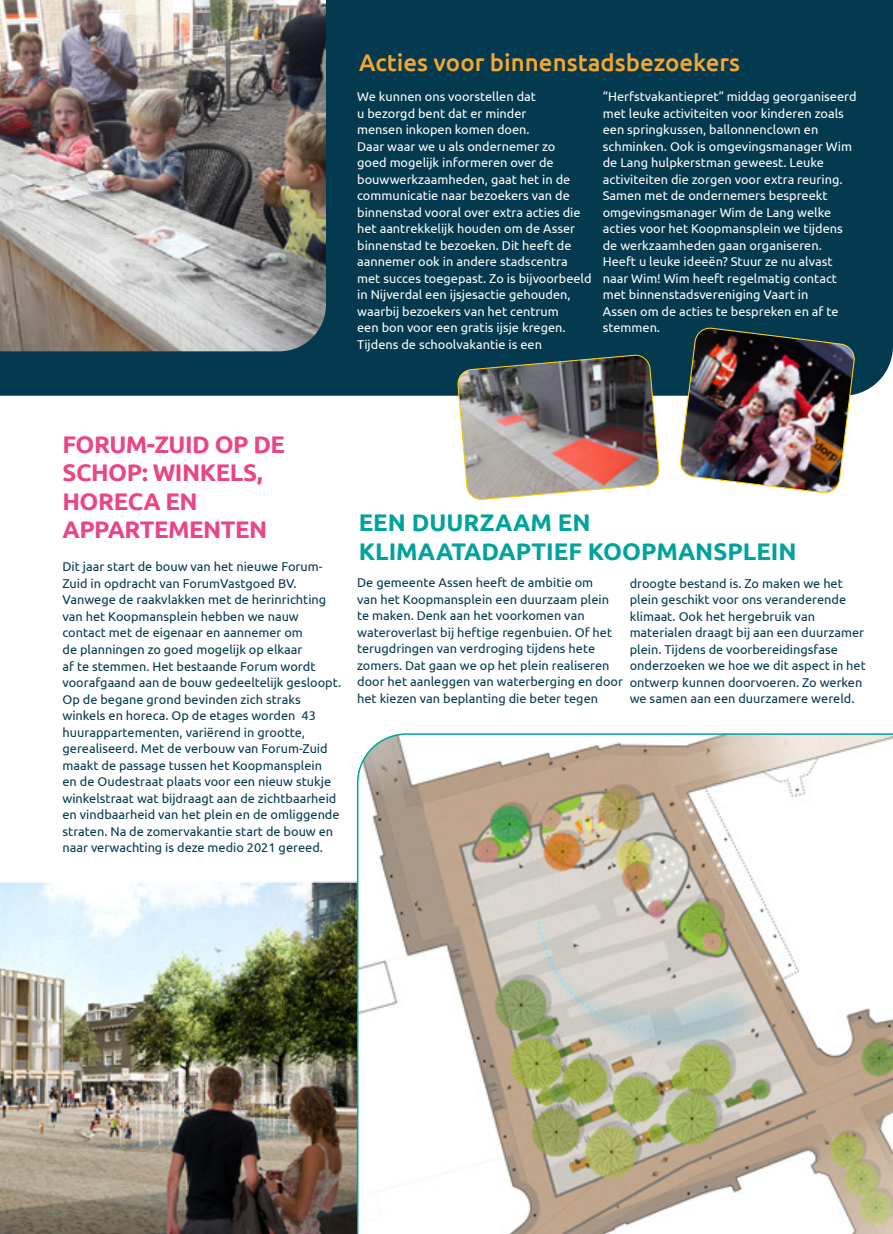
<style>
.page{position:relative;width:893px;height:1234px;background:#fff}
.page>*{position:absolute;margin:0;border:0;box-sizing:border-box;transform-origin:0 0}
.t1{font:700 24px/28.5px "Ubuntu";letter-spacing:-.02em;color:#e94587}
.t2{font:700 24px/28.5px "Ubuntu";color:#00a29c}
.t3{font:500 24px "Ubuntu";color:#f7a630}
.t4{font:12.75px/16.5px "Ubuntu";color:#043a4f}
.t5{font:12.75px/16.5px "Ubuntu";color:#fff}
</style>
<div class="page">
<img style="left:0;top:880px;width:357px;height:353px">
<div style="left:0;top:0;width:893px;height:395px;background:#043a4f"></div>
<img style="left:0;top:0;width:326px;height:351px">
<img style="left:678px;top:326px;width:178px;height:167px">
<img style="left:457px;top:354px;width:202px;height:146px">
<svg style="left:357px;top:733px;width:536px;height:500px"></svg>
<div style="left:888px;top:0;width:5px;height:346px;background:#043a4f"></div>
<h1 class="t3" style="left:359px;top:47px;width:382px">Acties voor binnenstadsbezoekers</h1>
<p class="t5" style="left:357px;top:88px;width:236px">We kunnen ons voorstellen dat<br>u bezorgd bent dat er minder<br>mensen inkopen komen doen.<br>Daar waar we u als ondernemer zo<br>goed mogelijk informeren over de bouwwerkzaamheden, gaat het in de communicatie naar bezoekers van de binnenstad vooral over extra acties die het aantrekkelijk houden om de Asser binnenstad te bezoeken. Dit heeft de aannemer ook in andere stadscentra met succes toegepast. Zo is bijvoorbeeld in Nijverdal een ijsjesactie gehouden, waarbij bezoekers van het centrum<br>een bon voor een gratis ijsje kregen.<br>Tijdens de schoolvakantie is een</p>
<p class="t5" style="left:603px;top:88px;width:255px">“Herfstvakantiepret” middag georganiseerd met leuke activiteiten voor kinderen zoals een springkussen, ballonnenclown en schminken. Ook is omgevingsmanager Wim de Lang hulpkerstman geweest. Leuke activiteiten die zorgen voor extra reuring.<br>Samen met de ondernemers bespreekt omgevingsmanager Wim de Lang welke acties voor het Koopmansplein we tijdens de werkzaamheden gaan organiseren.<br>Heeft u leuke ideeën? Stuur ze nu alvast naar Wim! Wim heeft regelmatig contact met binnenstadsvereniging Vaart in<br>Assen om de acties te bespreken en af te stemmen.</p>
<h1 class="t1" style="left:63px;top:429px;width:224px">FORUM-ZUID OP DE<br>SCHOP: WINKELS,<br>HORECA EN<br>APPARTEMENTEN</h1>
<p class="t4" style="left:63px;top:558px;width:280px">Dit jaar start de bouw van het nieuwe Forum-Zuid in opdracht van ForumVastgoed BV.<br>Vanwege de raakvlakken met de herinrichting van het Koopmansplein hebben we nauw contact met de eigenaar en aannemer om<br>de planningen zo goed mogelijk op elkaar<br>af te stemmen. Het bestaande Forum wordt voorafgaand aan de bouw gedeeltelijk gesloopt.<br>Op de begane grond bevinden zich straks winkels en horeca. Op de etages worden 43 huurappartementen, variërend in grootte, gerealiseerd. Met de verbouw van Forum-Zuid maakt de passage tussen het Koopmansplein<br>en de Oudestraat plaats voor een nieuw stukje winkelstraat wat bijdraagt aan de zichtbaarheid en vindbaarheid van het plein en de omliggende straten. Na de zomervakantie start de bouw en naar verwachting is deze medio 2021 gereed.</p>
<h1 class="t2" style="left:359px;top:508px;width:439px">EEN DUURZAAM EN<br>KLIMAATADAPTIEF KOOPMANSPLEIN</h1>
<p class="t4" style="left:357px;top:574px;width:267px">De gemeente Assen heeft de ambitie om<br>van het Koopmansplein een duurzaam plein te maken. Denk aan het voorkomen van wateroverlast bij heftige regenbuien. Of het terugdringen van verdroging tijdens hete zomers. Dat gaan we op het plein realiseren door het aanleggen van waterberging en door het kiezen van beplanting die beter tegen</p>
<p class="t4" style="left:630px;top:574px;width:238px">droogte bestand is. Zo maken we het plein geschikt voor ons veranderende klimaat. Ook het hergebruik van materialen draagt bij aan een duurzamer plein. Tijdens de voorbereidingsfase onderzoeken we hoe we dit aspect in het ontwerp kunnen doorvoeren. Zo werken we samen aan een duurzamere wereld.</p>
</div>
